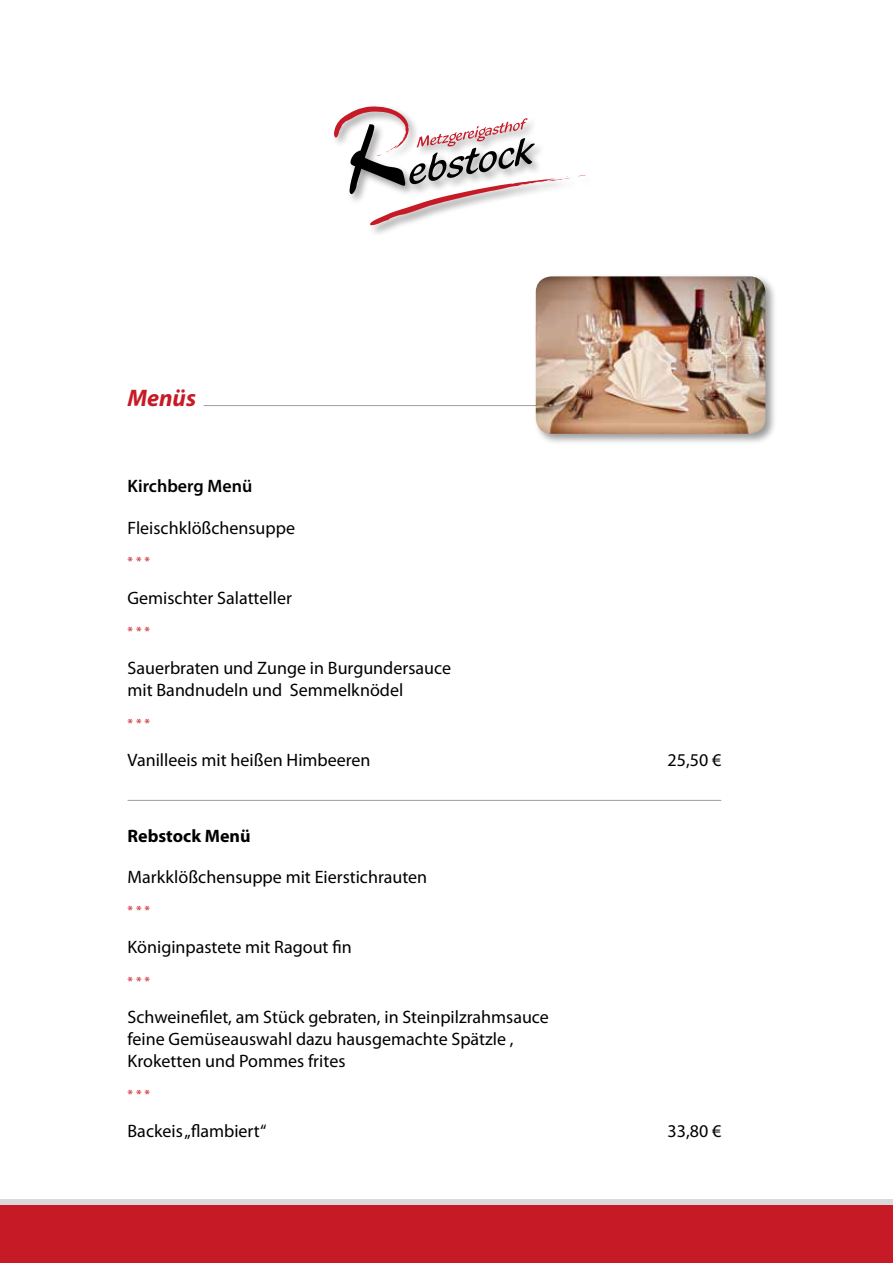
<style>
.page{position:relative;width:893px;height:1263px;background:#fff}
.page>*{position:absolute;margin:0;border:0;box-sizing:border-box;transform-origin:0 0}
.t1{font:italic 700 24px "Myriad Pro";color:#c61a27}
.t2{font:18px/21.6px "Myriad Pro";color:#000}
.t3{font:600 18px "Myriad Pro";color:#000}
.t4{font:700 18px "Myriad Pro";color:#000}
.t5{font:13.5px "Myriad Pro";color:#c61a27}
</style>
<div class="page">
<svg style="left:334px;top:106px;width:236px;height:119px"></svg>
<div style="left:0;top:1199px;width:893px;height:13px;background:#dadada"></div>
<div style="left:0;top:1205px;width:893px;height:58px;background:#c61a27"></div>
<hr style="left:204px;top:405px;width:350px;height:1px;background:#9d9d9c">
<div style="left:533px;top:274px;width:244px;height:171px;background:#000;opacity:.4"></div>
<img style="left:536px;top:276px;width:229px;height:158px">
<hr style="left:128px;top:800px;width:593px;height:1px;background:#9d9d9c">
<h1 class="t1" style="left:128px;top:382px;width:70px">Menüs</h1>
<p class="t3" style="left:128px;top:475px;width:126px">Kirchberg Menü</p>
<p class="t2" style="left:128px;top:517px;width:169px">Fleischklößchensuppe</p>
<p class="t5" style="left:128px;top:553px;width:24px">* * *</p>
<p class="t2" style="left:128px;top:587px;width:166px">Gemischter Salatteller</p>
<p class="t5" style="left:128px;top:623px;width:24px">* * *</p>
<p class="t2" style="left:128px;top:657px;width:325px">Sauerbraten und Zunge in Burgundersauce mit Bandnudeln und Semmelknödel</p>
<p class="t5" style="left:128px;top:715px;width:24px">* * *</p>
<p class="t2" style="left:128px;top:749px;width:245px">Vanilleeis mit heißen Himbeeren</p>
<p class="t2" style="left:668px;top:749px;width:55px">25,50 €</p>
<p class="t4" style="left:128px;top:824px;width:125px">Rebstock Menü</p>
<p class="t2" style="left:128px;top:866px;width:301px">Markklößchensuppe mit Eierstichrauten</p>
<p class="t5" style="left:128px;top:902px;width:24px">* * *</p>
<p class="t2" style="left:128px;top:936px;width:226px">Königinpastete mit Ragout fin</p>
<p class="t5" style="left:128px;top:973px;width:24px">* * *</p>
<p class="t2" style="left:128px;top:1006px;width:423px">Schweinefilet, am Stück gebraten, in Steinpilzrahmsauce feine Gemüseauswahl dazu hausgemachte Spätzle ,<br>Kroketten und Pommes frites</p>
<p class="t5" style="left:128px;top:1086px;width:24px">* * *</p>
<p class="t2" style="left:128px;top:1120px;width:140px">Backeis „flambiert“</p>
<p class="t2" style="left:668px;top:1120px;width:55px">33,80 €</p>
</div>
